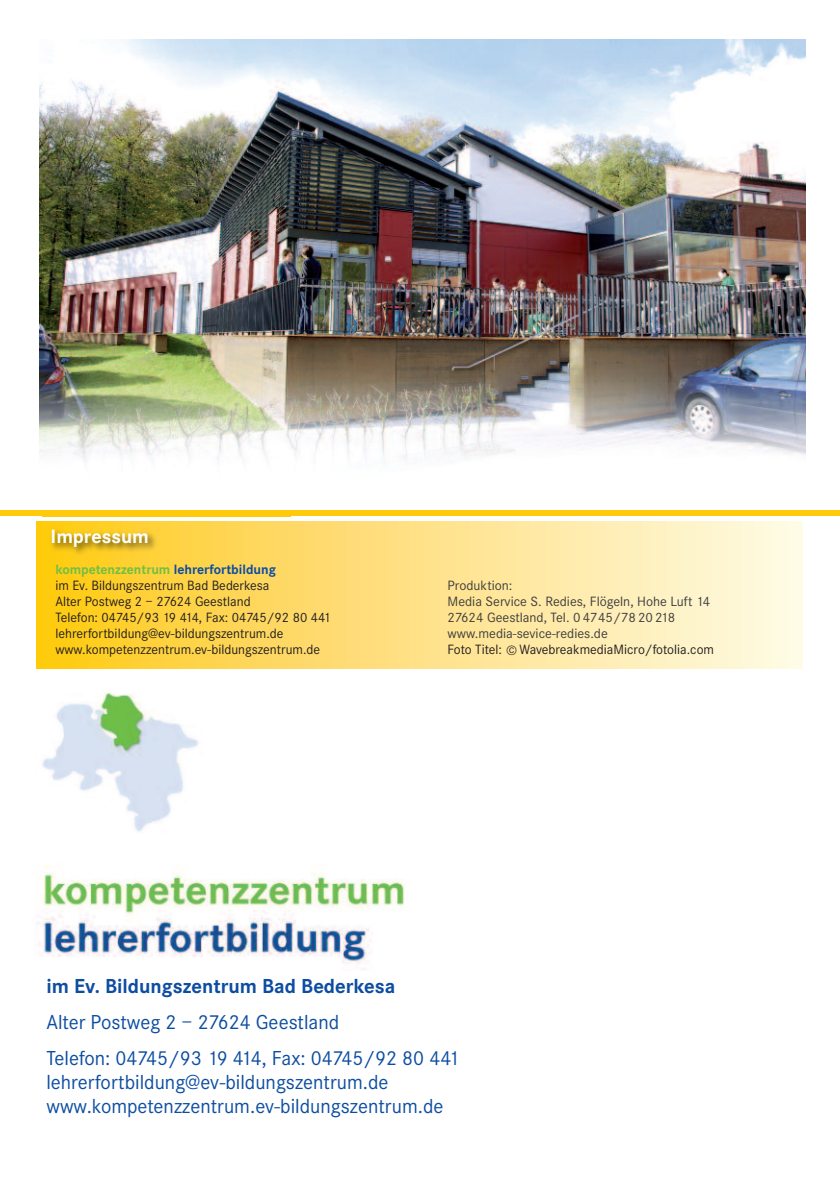
<style>
.page{position:relative;width:840px;height:1191px;background:#fff}
.page>*{position:absolute;margin:0;border:0;box-sizing:border-box;transform-origin:0 0}
.t1{font:21px/36px "Corporate S";color:#0d4da1}
.t2{font:700 21px "Corporate S";color:#0d4da1}
.t3{font:700 20px "Corporate S";color:#fff}
.t4{font:14px/16px "Corporate S";color:#231f20}
.t5{font:14px/16px "Corporate S";color:#3e3e3f}
.s1{font-weight:700;color:#71bf44}
.s2{font-weight:700;color:#0d4da1}
</style>
<div class="page">
<img style="left:40px;top:40px;width:764px;height:422px">
<img style="left:36px;top:692px;width:369px;height:278px">
<div style="left:0;top:510px;width:839px;height:6px;background:#feca0a"></div>
<svg style="left:37px;top:521px;width:765px;height:147px;background:#fee38c"></svg>
<img style="left:42px;top:516px;width:248px;height:59px">
<h2 class="t3" style="left:51px;top:524px;width:100px">Impressum</h2>
<p class="t4" style="left:55px;top:561px;width:277px"><span class="s1">kompetenzzentrum</span> <span class="s2">lehrerfortbildung<br></span>im Ev. Bildungszentrum Bad Bederkesa<br>Alter Postweg 2 – 27624 Geestland<br>Telefon: 04745/93 19 414, Fax: 04745/92 80 441 lehrerfortbildung@ev-bildungszentrum.de www.kompetenzzentrum.ev-bildungszentrum.de</p>
<p class="t5" style="left:447px;top:577px;width:264px">Produktion:<br>Media Service S. Redies, Flögeln, Hohe Luft 14<br>27624 Geestland, Tel. 0 4745/78 20 218 www.media-sevice-redies.de</p>
<p class="t4" style="left:447px;top:641px;width:268px">Foto Titel: © WavebreakmediaMicro/fotolia.com</p>
<h1 class="t2" style="left:46px;top:973px;width:350px">im Ev. Bildungszentrum Bad Bederkesa</h1>
<h1 class="t1" style="left:46px;top:1004px;width:414px">Alter Postweg 2 – 27624 Geestland<br>Telefon: 04745/93 19 414, Fax: 04745/92 80 441</h1>
<h1 class="t1" style="left:46px;top:1070px;width:398px;line-height:24px">lehrerfortbildung@ev-bildungszentrum.de www.kompetenzzentrum.ev-bildungszentrum.de</h1>
</div>
